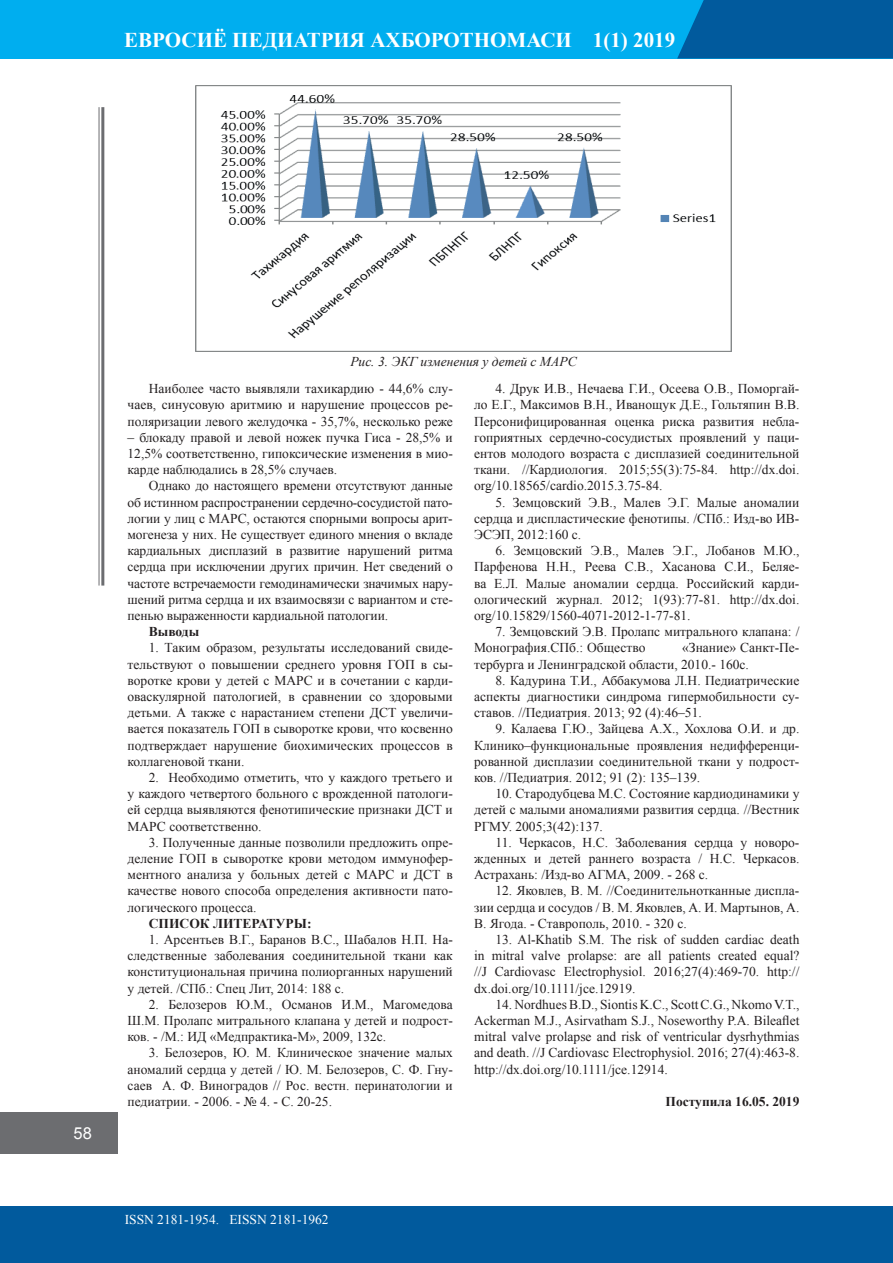
<style>
.page{position:relative;width:893px;height:1263px;background:#fff}
.page>*{position:absolute;margin:0;border:0;box-sizing:border-box;transform-origin:0 0}
.t1{font:700 21px "Times New Roman";color:#fff}
.t2{font:16.5px "Arial";color:#fff}
.t3{font:13.5px/16.2px "Times New Roman";color:#231f20;text-align:justify}
.t4{font:700 13.5px "Times New Roman";color:#231f20}
.t5{font:italic 13.5px "Times New Roman";color:#231f20}
.t6{font:13.5px "Times New Roman";color:#fff}
</style>
<div class="page">
<hr style="left:99px;top:107px;width:1px;height:478px;background:#6c6d70">
<hr style="left:101px;top:107px;width:3px;height:478px;background:#6c6d70">
<div style="left:0;top:1112px;width:118px;height:41px;background:#6c6d70"></div>
<div style="left:0;top:1206px;width:893px;height:57px;background:#015a9d"></div>
<div style="left:0;top:0;width:893px;height:59px;background:#00aeef"></div>
<svg style="left:677px;top:0;width:216px;height:59px;background:#0060a3"></svg>
<img style="left:195px;top:85px;width:536px;height:267px">
<h1 class="t1" style="left:124px;top:25px;width:552px">ЕВРОСИЁ ПЕДИАТРИЯ АХБОРОТНОМАСИ 1(1) 2019</h1>
<p class="t2" style="left:74px;top:1123px;width:20px">58</p>
<p class="t5" style="left:350px;top:352px;width:228px">Рис. 3. ЭКГ изменения у детей с МАРС</p>
<p class="t3" style="left:128px;top:380px;width:327px;text-indent:21px">Наиболее часто выявляли тахикардию - 44,6% слу&shy;чаев, синусовую аритмию и нарушение процессов ре&shy;поляризации левого желудочка - 35,7%, несколько реже</p>
<p class="t3" style="left:128px;top:429px;width:327px">– блокаду правой и левой ножек пучка Гиса - 28,5% и 12,5% соответственно, гипоксические изменения в мио&shy;карде наблюдались в 28,5% случаев.</p>
<p class="t3" style="left:128px;top:477px;width:327px;text-indent:21px">Однако до настоящего времени отсутствуют данные об истинном распространении сердечно-сосудистой пато&shy;логии у лиц с МАРС, остаются спорными вопросы арит&shy;могенеза у них. Не существует единого мнения о вкладе кардиальных дисплазий в развитие нарушений ритма сердца при исключении других причин. Нет сведений о частоте встречаемости гемодинамически значимых нару&shy;шений ритма сердца и их взаимосвязи с вариантом и сте&shy;пенью выраженности кардиальной патологии.</p>
<p class="t4" style="left:149px;top:622px;width:52px">Выводы</p>
<p class="t3" style="left:128px;top:639px;width:327px;text-indent:21px">1. Таким образом, результаты исследований свиде&shy;тельствуют о повышении среднего уровня ГОП в сы&shy;воротке крови у детей с МАРС и в сочетании с карди&shy;оваскулярной патологией, в сравнении со здоровыми детьми. А также с нарастанием степени ДСТ увеличи&shy;вается показатель ГОП в сыворотке крови, что косвенно подтверждает нарушение биохимических процессов в коллагеновой ткани.</p>
<p class="t3" style="left:128px;top:769px;width:327px;text-indent:21px">2. Необходимо отметить, что у каждого третьего и у каждого четвертого больного с врожденной патологи&shy;ей сердца выявляются фенотипические признаки ДСТ и МАРС соответственно.</p>
<p class="t3" style="left:128px;top:834px;width:327px;text-indent:21px">3. Полученные данные позволили предложить опре&shy;деление ГОП в сыворотке крови методом иммунофер&shy;ментного анализа у больных детей с МАРС и ДСТ в качестве нового способа определения активности пато&shy;логического процесса.</p>
<p class="t4" style="left:149px;top:914px;width:164px">СПИСОК ЛИТЕРАТУРЫ:</p>
<p class="t3" style="left:128px;top:931px;width:327px;text-indent:21px">1. Арсентьев В.Г., Баранов В.С., Шабалов Н.П. На&shy;следственные заболевания соединительной ткани как конституциональная причина полиорганных нарушений у детей. /СПб.: Спец Лит, 2014: 188 с.</p>
<p class="t3" style="left:128px;top:996px;width:327px;text-indent:21px">2. Белозеров Ю.М., Османов И.М., Магомедова Ш.М. Пролапс митрального клапана у детей и подрост&shy;ков. - /М.: ИД «Медпрактика-М», 2009, 132с.</p>
<p class="t3" style="left:128px;top:1044px;width:327px;text-indent:21px">3. Белозеров, Ю. М. Клиническое значение малых аномалий сердца у детей / Ю. М. Белозеров, С. Ф. Гну&shy;саев А. Ф. Виноградов // Рос. вестн. перинатологии и педиатрии. - 2006. - № 4. - С. 20-25.</p>
<p class="t3" style="left:474px;top:380px;width:327px;text-indent:21px">4. Друк И.В., Нечаева Г.И., Осеева О.В., Поморгай&shy;ло Е.Г., Максимов В.Н., Иванощук Д.Е., Гольтяпин В.В.<br>Персонифицированная оценка риска развития небла&shy;гоприятных сердечно-сосудистых проявлений у паци&shy;ентов молодого возраста с дисплазией соединительной ткани. //Кардиология. 2015;55(3):75-84. http://dx.doi. org/10.18565/cardio.2015.3.75-84.</p>
<p class="t3" style="left:474px;top:494px;width:327px;text-indent:21px">5. Земцовский Э.В., Малев Э.Г. Малые аномалии сердца и диспластические фенотипы. /СПб.: Изд-во ИВ-ЭСЭП, 2012:160 с.</p>
<p class="t3" style="left:474px;top:542px;width:327px;text-indent:21px">6. Земцовский Э.В., Малев Э.Г., Лобанов М.Ю., Парфенова Н.Н., Реева С.В., Хасанова С.И., Беляе&shy;ва Е.Л. Малые аномалии сердца. Российский карди&shy;ологический журнал. 2012; 1(93):77-81. http://dx.doi. org/10.15829/1560-4071-2012-1-77-81.</p>
<p class="t3" style="left:474px;top:623px;width:327px;text-indent:21px">7. Земцовский Э.В. Пролапс митрального клапана: /<br>Монография.СПб.: Общество</p>
<p class="t3" style="left:474px;top:639px;width:327px;text-indent:208px">«Знание» Санкт-Пе&shy;тербурга и Ленинградской области, 2010.- 160с.</p>
<p class="t3" style="left:474px;top:672px;width:327px;text-indent:21px">8. Кадурина Т.И., Аббакумова Л.Н. Педиатрические аспекты диагностики синдрома гипермобильности су&shy;ставов. //Педиатрия. 2013; 92 (4):46–51.</p>
<p class="t3" style="left:474px;top:720px;width:327px;text-indent:21px">9. Калаева Г.Ю., Зайцева А.Х., Хохлова О.И. и др.<br>Клинико–функциональные проявления недифференци&shy;рованной дисплазии соединительной ткани у подрост&shy;ков. //Педиатрия. 2012; 91 (2): 135–139.</p>
<p class="t3" style="left:474px;top:785px;width:327px;text-indent:21px">10. Стародубцева М.С. Состояние кардиодинамики у детей с малыми аномалиями развития сердца. //Вестник РГМУ. 2005;3(42):137.</p>
<p class="t3" style="left:474px;top:834px;width:327px;text-indent:21px">11. Черкасов, Н.С. Заболевания сердца у новоро&shy;жденных и детей раннего возраста / Н.С. Черкасов.<br>Астрахань: /Изд-во АГМА, 2009. - 268 с.</p>
<p class="t3" style="left:474px;top:882px;width:327px;text-indent:21px">12. Яковлев, В. М. //Соединительнотканные диспла&shy;зии сердца и сосудов / В. М. Яковлев, А. И. Мартынов, А.<br>В. Ягода. - Ставрополь, 2010. - 320 с.</p>
<p class="t3" style="left:474px;top:931px;width:327px;text-indent:21px">13. Al-Khatib S.M. The risk of sudden cardiac death in mitral valve prolapse: are all patients created equal? //J Cardiovasc Electrophysiol. 2016;27(4):469-70. http:// dx.doi.org/10.1111/jce.12919.</p>
<p class="t3" style="left:474px;top:996px;width:327px;text-indent:21px">14. Nordhues B.D., Siontis K.C., Scott C.G., Nkomo V.T., Ackerman M.J., Asirvatham S.J., Noseworthy P.A. Bileaflet mitral valve prolapse and risk of ventricular dysrhythmias and death. //J Cardiovasc Electrophysiol. 2016; 27(4):463-8. http://dx.doi.org/10.1111/jce.12914.</p>
<p class="t4" style="left:666px;top:1092px;width:135px">Поступила 16.05. 2019</p>
<p class="t6" style="left:125px;top:1210px;width:206px">ISSN 2181-1954. EISSN 2181-1962</p>
</div>
